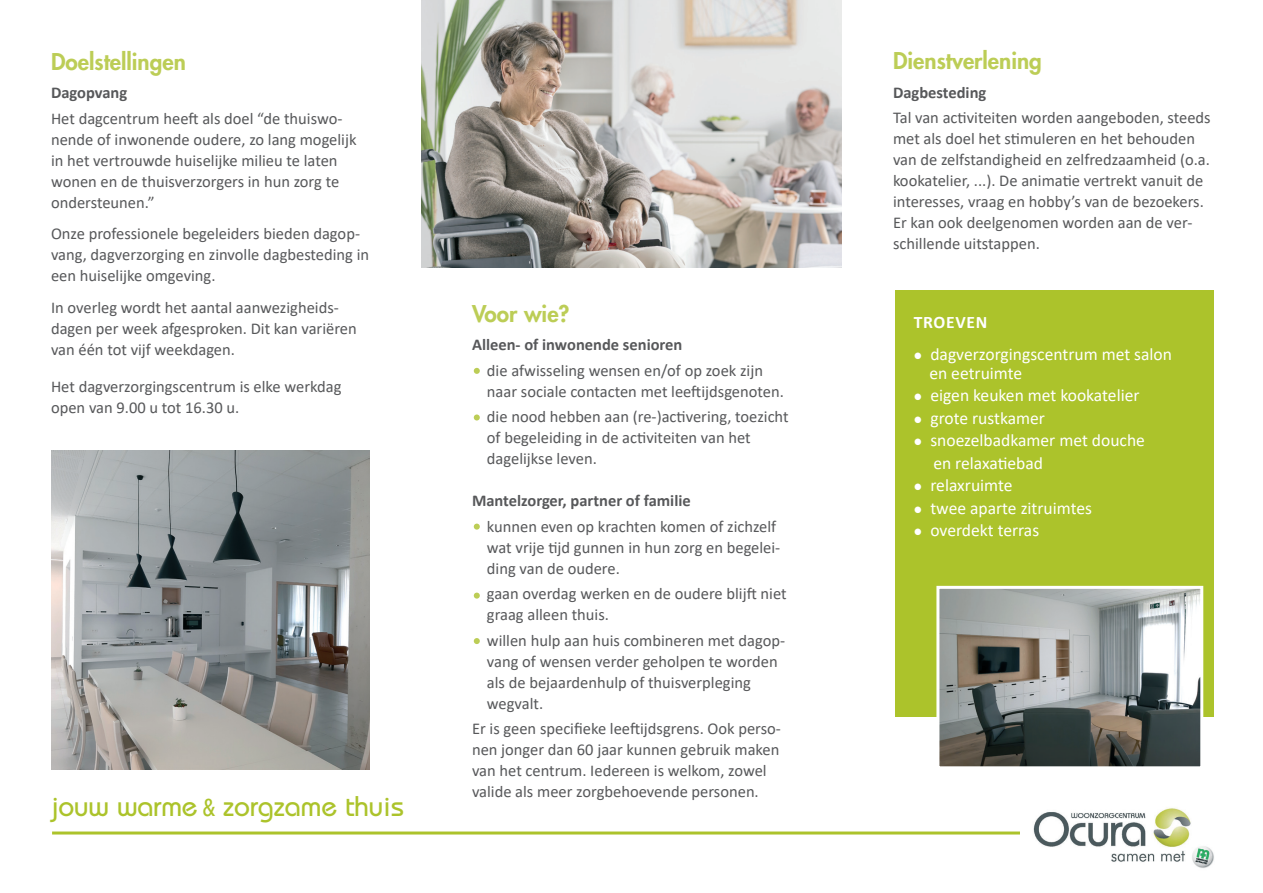
<style>
.page{position:relative;width:1263px;height:893px;background:#fff}
.page>*{position:absolute;margin:0;border:0;box-sizing:border-box;transform-origin:0 0}
.t1{font:500 28.5px "Bauhaus Std";color:#acc32b}
.t2{font:800 22.5px "Futura Std";color:#bccd56}
.t3{font:17.55px/18.9px "Calibri";color:#fff}
.t4{font:700 17.55px "Calibri";letter-spacing:.04em;color:#fff}
.t5{font:16.5px/21px "Calibri";color:#57585a}
.t6{font:700 16.5px "Calibri";color:#57585a}
.s1{font-family:"Avenir Next Condensed";font-size:24px}
.s2{font-size:14.85px}
</style>
<div class="page">
<div style="left:895px;top:291px;width:319px;height:426px;background:#acc32b"></div>
<hr style="left:52px;top:831px;width:968px;height:3px;background:#acc32b">
<svg style="left:474px;top:368px;width:6px;height:6px"></svg>
<svg style="left:474px;top:414px;width:6px;height:6px"></svg>
<svg style="left:474px;top:524px;width:6px;height:6px"></svg>
<svg style="left:474px;top:593px;width:6px;height:6px"></svg>
<svg style="left:474px;top:638px;width:6px;height:6px"></svg>
<img style="left:1033px;top:807px;width:181px;height:61px">
<img style="left:421px;top:0;width:421px;height:268px">
<img style="left:51px;top:450px;width:319px;height:319px">
<img style="left:940px;top:590px;width:259px;height:175px">
<div style="left:936px;top:586px;width:267px;height:183px;border:3px solid #fff"></div>
<h2 class="t2" style="left:51px;top:47px;width:136px">Doelstellingen</h2>
<p class="t6" style="left:51px;top:81px;width:78px">Dagopvang</p>
<p class="t5" style="left:51px;top:107px;width:307px">Het dagcentrum heeft als doel “de thuiswo&shy;nende of inwonende oudere, zo lang mogelijk in het vertrouwde huiselijke milieu te laten wonen en de thuisverzorgers in hun zorg te ondersteunen.”</p>
<p class="t5" style="left:51px;top:223px;width:320px">Onze professionele begeleiders bieden dagop&shy;vang, dagverzorging en zinvolle dagbesteding in een huiselijke omgeving.</p>
<p class="t5" style="left:51px;top:296px;width:307px">In overleg wordt het aantal aanwezigheids&shy;dagen per week afgesproken. Dit kan variëren van één tot vijf weekdagen.</p>
<p class="t5" style="left:51px;top:376px;width:292px">Het dagverzorgingscentrum is elke werkdag open van 9.00 u tot 16.30 u.</p>
<h1 class="t1" style="left:52px;top:789px;width:353px">jouw warme <span class="s1">&amp;</span> zorgzame thuis</h1>
<h2 class="t2" style="left:472px;top:299px;width:99px">Voor wie?</h2>
<p class="t6" style="left:472px;top:333px;width:212px">Alleen- of inwonende senioren</p>
<p class="t5" style="left:487px;top:359px;width:298px">die afwisseling wensen en/of op zoek zijn naar sociale contacten met leeftijdsgenoten.</p>
<p class="t5" style="left:487px;top:406px;width:303px">die nood hebben aan (re-)activering, toezicht of begeleiding in de activiteiten van het dagelijkse leven.</p>
<p class="t6" style="left:472px;top:489px;width:220px">Mantelzorger, partner of familie</p>
<p class="t5" style="left:487px;top:515px;width:295px">kunnen even op krachten komen of zichzelf wat vrije tijd gunnen in hun zorg en begelei&shy;ding van de oudere.</p>
<p class="t5" style="left:487px;top:583px;width:301px">gaan overdag werken en de oudere blijft niet graag alleen thuis.</p>
<p class="t5" style="left:487px;top:629px;width:300px">willen hulp aan huis combineren met dagop&shy;vang of wensen verder geholpen te worden als de bejaardenhulp of thuisverpleging wegvalt.</p>
<p class="t5" style="left:472px;top:718px;width:310px">Er is geen specifieke leeftijdsgrens. Ook perso&shy;nen jonger dan 60 jaar kunnen gebruik maken van het centrum. Iedereen is welkom, zowel valide als meer zorgbehoevende personen.</p>
<h2 class="t2" style="left:893px;top:47px;width:150px">Dienstverlening</h2>
<p class="t6" style="left:893px;top:81px;width:95px">Dagbesteding</p>
<p class="t5" style="left:893px;top:107px;width:319px">Tal van activiteiten worden aangeboden, steeds met als doel het stimuleren en het behouden van de zelfstandigheid en zelfredzaamheid (o.a. kookatelier, ...). De animatie vertrekt vanuit de interesses, vraag en hobby’s van de bezoekers.<br>Er kan ook deelgenomen worden aan de ver&shy;schillende uitstappen.</p>
<p class="t4" style="left:914px;top:309px;width:75px">TROEVEN</p>
<p class="t3" style="left:929px;top:344px;width:244px;text-indent:-16px"><span class="s2">●</span> dagverzorgingscentrum met salon en eetruimte</p>
<p class="t3" style="left:913px;top:386px;width:228px"><span class="s2">●</span> eigen keuken met kookatelier</p>
<p class="t3" style="left:913px;top:408px;width:133px"><span class="s2">●</span> grote rustkamer</p>
<p class="t3" style="left:933px;top:429px;width:213px;line-height:22.5px;text-indent:-20px"><span class="s2">●</span> snoezelbadkamer met douche en relaxatiebad</p>
<p class="t3" style="left:913px;top:476px;width:101px"><span class="s2">●</span> relaxruimte</p>
<p class="t3" style="left:913px;top:498px;width:180px"><span class="s2">●</span> twee aparte zitruimtes</p>
<p class="t3" style="left:913px;top:521px;width:127px"><span class="s2">●</span> overdekt terras</p>
</div>
